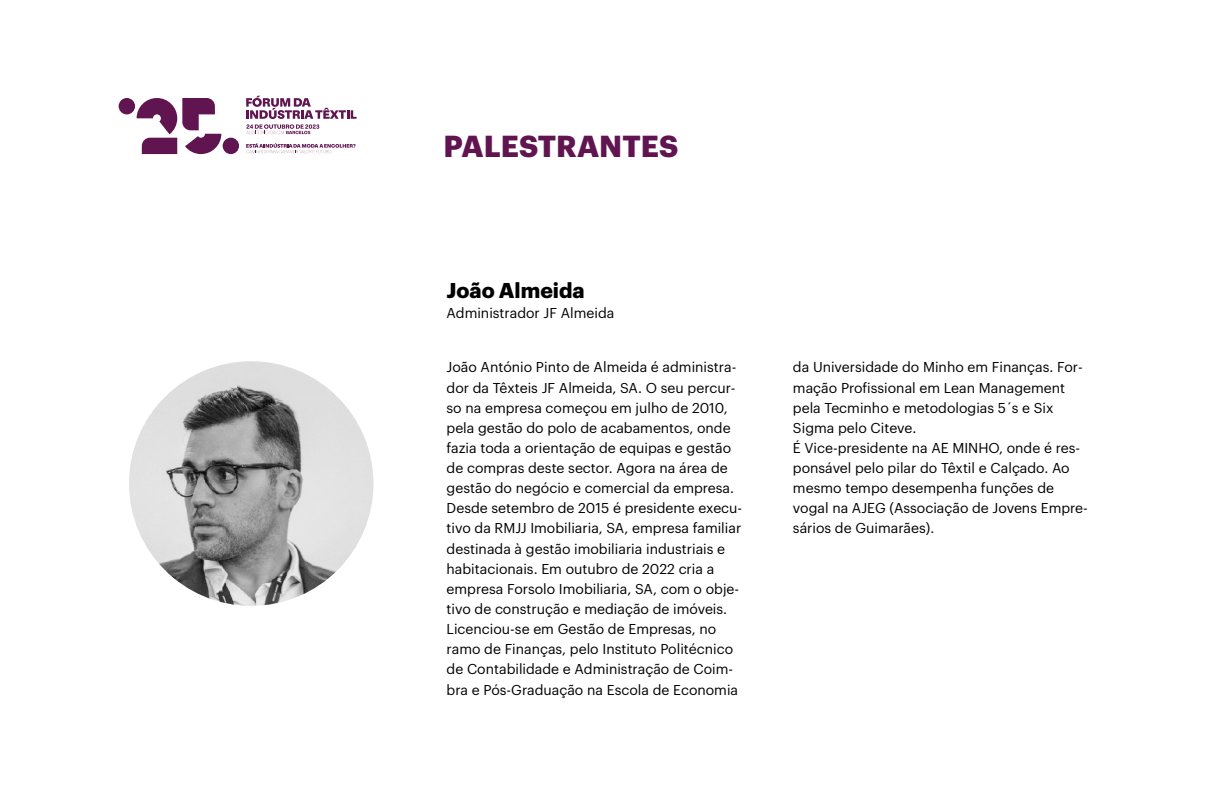
<style>
.page{position:relative;width:1225px;height:788px;background:#fff}
.page>*{position:absolute;margin:0;border:0;box-sizing:border-box;transform-origin:0 0}
.t1{font:700 29.75px "Graphik";color:#601551}
.t2{font:700 21px "Graphik";color:#000}
.t3{font:14px/20.1px "Graphik";color:#000}
</style>
<div class="page">
<svg style="left:119px;top:98px;width:120px;height:56px"></svg>
<svg style="left:246px;top:96px;width:111px;height:39px"></svg>
<svg style="left:246px;top:143px;width:110px;height:10px"></svg>
<img style="left:129px;top:361px;width:244px;height:244px;border-radius:122px">
<h1 class="t1" style="left:444px;top:123px;width:236px">PALESTRANTES</h1>
<h2 class="t2" style="left:447px;top:274px;width:140px">João Almeida</h2>
<p class="t3" style="left:447px;top:301px;width:169px">Administrador JF Almeida</p>
<p class="t3" style="left:447px;top:356px;width:297px">João António Pinto de Almeida é administra&shy;dor da Têxteis JF Almeida, SA. O seu percur&shy;so na empresa começou em julho de 2010, pela gestão do polo de acabamentos, onde fazia toda a orientação de equipas e gestão de compras deste sector. Agora na área de gestão do negócio e comercial da empresa.<br>Desde setembro de 2015 é presidente execu&shy;tivo da RMJJ Imobiliaria, SA, empresa familiar destinada à gestão imobiliaria industriais e habitacionais. Em outubro de 2022 cria a empresa Forsolo Imobiliaria, SA, com o obje&shy;tivo de construção e mediação de imóveis.<br>Licenciou-se em Gestão de Empresas, no ramo de Finanças, pelo Instituto Politécnico de Contabilidade e Administração de Coim&shy;bra e Pós-Graduação na Escola de Economia</p>
<p class="t3" style="left:793px;top:356px;width:296px">da Universidade do Minho em Finanças. For&shy;mação Profissional em Lean Management pela Tecminho e metodologias 5´s e Six Sigma pelo Citeve.<br>É Vice-presidente na AE MINHO, onde é res&shy;ponsável pelo pilar do Têxtil e Calçado. Ao mesmo tempo desempenha funções de vogal na AJEG (Associação de Jovens Empre&shy;sários de Guimarães).</p>
</div>
